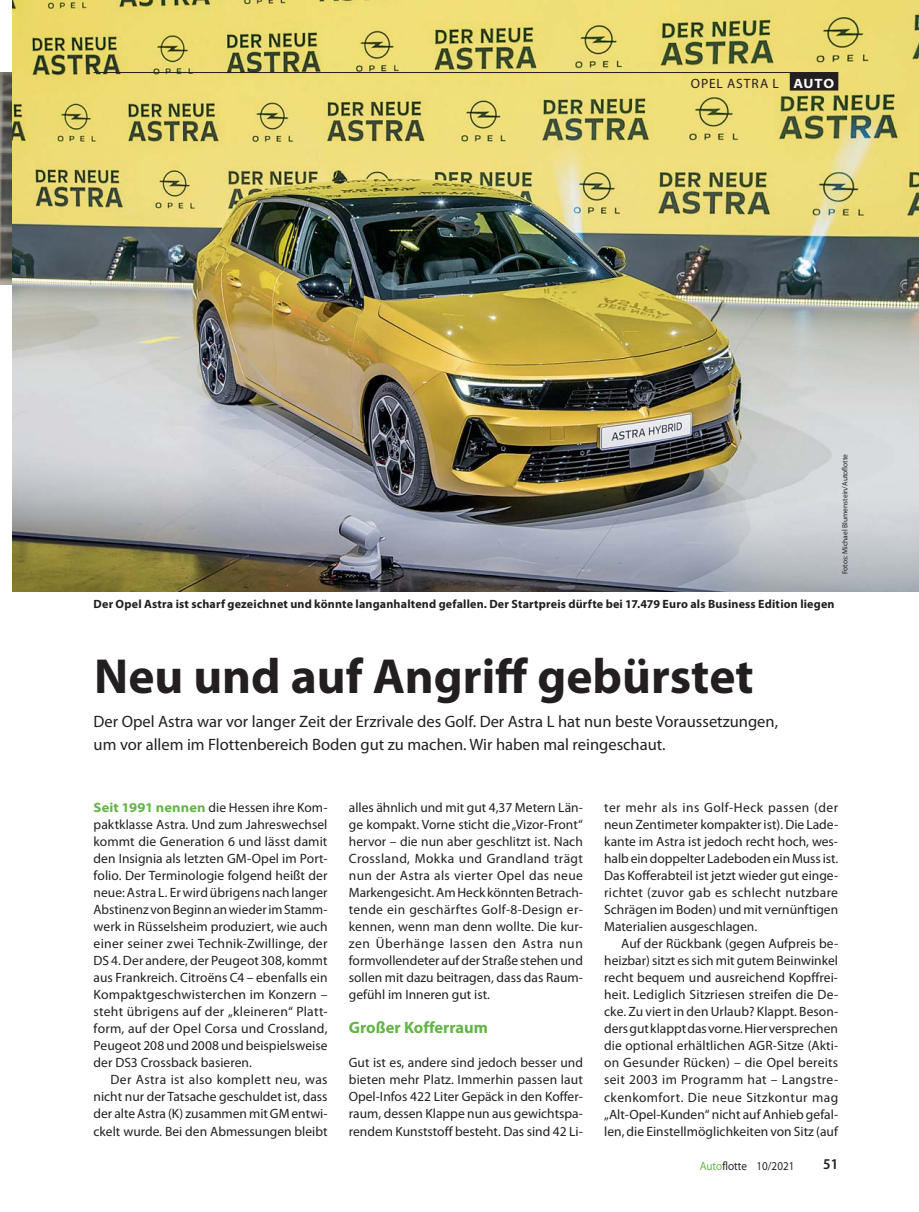
<style>
.page{position:relative;width:919px;height:1212px;background:#fff}
.page>*{position:absolute;margin:0;border:0;box-sizing:border-box;transform-origin:0 0}
.t1{font:700 49.5px "Myriad Pro";color:#231f20}
.t2{font:16.5px/22.5px "Myriad Pro";color:#231f20}
.t3{font:700 16.5px "Myriad Pro";color:#61b645}
.t4{font:600 semi-condensed 15px "Myriad Pro";color:#231f20}
.t5{font:13.5px/17px "Myriad Pro";color:#231f20;text-align:justify}
.t6{font:13.5px "Myriad Pro";letter-spacing:.07em;color:#231f20}
.t7{font:700 12px "Myriad Pro";letter-spacing:.015em;color:#231f20}
.t8{font:semi-expanded 12px "Myriad Pro";color:#231f20;scale:.85 1}
.t9{font:7.5px "Myriad Pro";color:#231f20}
.s1{font-weight:700;font-stretch:semi-expanded;color:#fff}
.s2{font-weight:700;font-stretch:semi-expanded;color:#61b645}
.s3{color:#61b645}
</style>
<div class="page">
<img style="left:0;top:72px;width:13px;height:213px">
<img style="left:13px;top:0;width:905px;height:591px">
<div style="left:789px;top:73px;width:49px;height:18px;background:#231f20"></div>
<hr style="left:94px;top:72px;width:744px;height:1px;background:#231f20">
<p class="t6" style="left:691px;top:78px;width:145px">OPEL ASTRA L <span class="s1">AUTO</span></p>
<p class="t9" style="left:842px;top:574px;width:122px;rotate:-90deg">Fotos: Michael Blumenstein/Autoflotte</p>
<p class="t7" style="left:94px;top:600px;width:742px">Der Opel Astra ist scharf gezeichnet und könnte langanhaltend gefallen. Der Startpreis dürfte bei 17.479 Euro als Business Edition liegen</p>
<h1 class="t1" style="left:94px;top:658px;width:661px">Neu und auf Angriff gebürstet</h1>
<p class="t2" style="left:94px;top:712px;width:686px">Der Opel Astra war vor langer Zeit der Erzrivale des Golf. Der Astra L hat nun beste Voraussetzungen, um vor allem im Flottenbereich Boden gut zu machen. Wir haben mal reingeschaut.</p>
<p class="t5" style="left:94px;top:801px;width:235px"><span class="s2">Seit 1991 nennen</span> die Hessen ihre Kom&shy;paktklasse Astra. Und zum Jahreswechsel kommt die Generation 6 und lässt damit den Insignia als letzten GM-Opel im Port&shy;folio. Der Terminologie folgend heißt der neue: Astra L. Er wird übrigens nach langer Abstinenz von Beginn an wieder im Stamm&shy;werk in Rüsselsheim produziert, wie auch einer seiner zwei Technik-Zwillinge, der DS 4. Der andere, der Peugeot 308, kommt aus Frankreich. Citroëns C4 – ebenfalls ein Kompaktgeschwisterchen im Konzern – steht übrigens auf der „kleineren“ Platt&shy;form, auf der Opel Corsa und Crossland, Peugeot 208 und 2008 und beispielsweise der DS3 Crossback basieren.</p>
<p class="t5" style="left:94px;top:1073px;width:235px;text-indent:17px">Der Astra ist also komplett neu, was nicht nur der Tatsache geschuldet ist, dass der alte Astra (K) zusammen mit GM entwi&shy;ckelt wurde. Bei den Abmessungen bleibt</p>
<p class="t5" style="left:349px;top:801px;width:236px">alles ähnlich und mit gut 4,37 Metern Län&shy;ge kompakt. Vorne sticht die „Vizor-Front“ hervor – die nun aber geschlitzt ist. Nach Crossland, Mokka und Grandland trägt nun der Astra als vierter Opel das neue Markengesicht. Am Heck könnten Betrach&shy;tende ein geschärftes Golf-8-Design er&shy;kennen, wenn man denn wollte. Die kur&shy;zen Überhänge lassen den Astra nun formvollendeter auf der Straße stehen und sollen mit dazu beitragen, dass das Raum&shy;gefühl im Inneren gut ist.</p>
<p class="t3" style="left:349px;top:1022px;width:141px">Großer Kofferraum</p>
<p class="t5" style="left:349px;top:1056px;width:235px">Gut ist es, andere sind jedoch besser und bieten mehr Platz. Immerhin passen laut Opel-Infos 422 Liter Gepäck in den Koffer&shy;raum, dessen Klappe nun aus gewichtspa&shy;rendem Kunststoff besteht. Das sind 42 Li-</p>
<p class="t5" style="left:604px;top:801px;width:236px">ter mehr als ins Golf-Heck passen (der neun Zentimeter kompakter ist). Die Lade&shy;kante im Astra ist jedoch recht hoch, wes&shy;halb ein doppelter Ladeboden ein Muss ist.<br>Das Kofferabteil ist jetzt wieder gut einge&shy;richtet (zuvor gab es schlecht nutzbare Schrägen im Boden) und mit vernünftigen Materialien ausgeschlagen.</p>
<p class="t5" style="left:604px;top:937px;width:235px;text-indent:17px">Auf der Rückbank (gegen Aufpreis be&shy;heizbar) sitzt es sich mit gutem Beinwinkel recht bequem und ausreichend Kopffrei&shy;heit. Lediglich Sitzriesen streifen die De&shy;cke. Zu viert in den Urlaub? Klappt. Beson&shy;ders gut klappt das vorne. Hier versprechen die optional erhältlichen AGR-Sitze (Akti&shy;on Gesunder Rücken) – die Opel bereits seit 2003 im Programm hat – Langstre&shy;ckenkomfort. Die neue Sitzkontur mag „Alt-Opel-Kunden“ nicht auf Anhieb gefal&shy;len, die Einstellmöglichkeiten von Sitz (auf</p>
<p class="t8" style="left:699px;top:1158px;width:113px"><span class="s3">Auto</span>flotte 10/2021</p>
<p class="t4" style="left:823px;top:1155px;width:16px">51</p>
</div>
